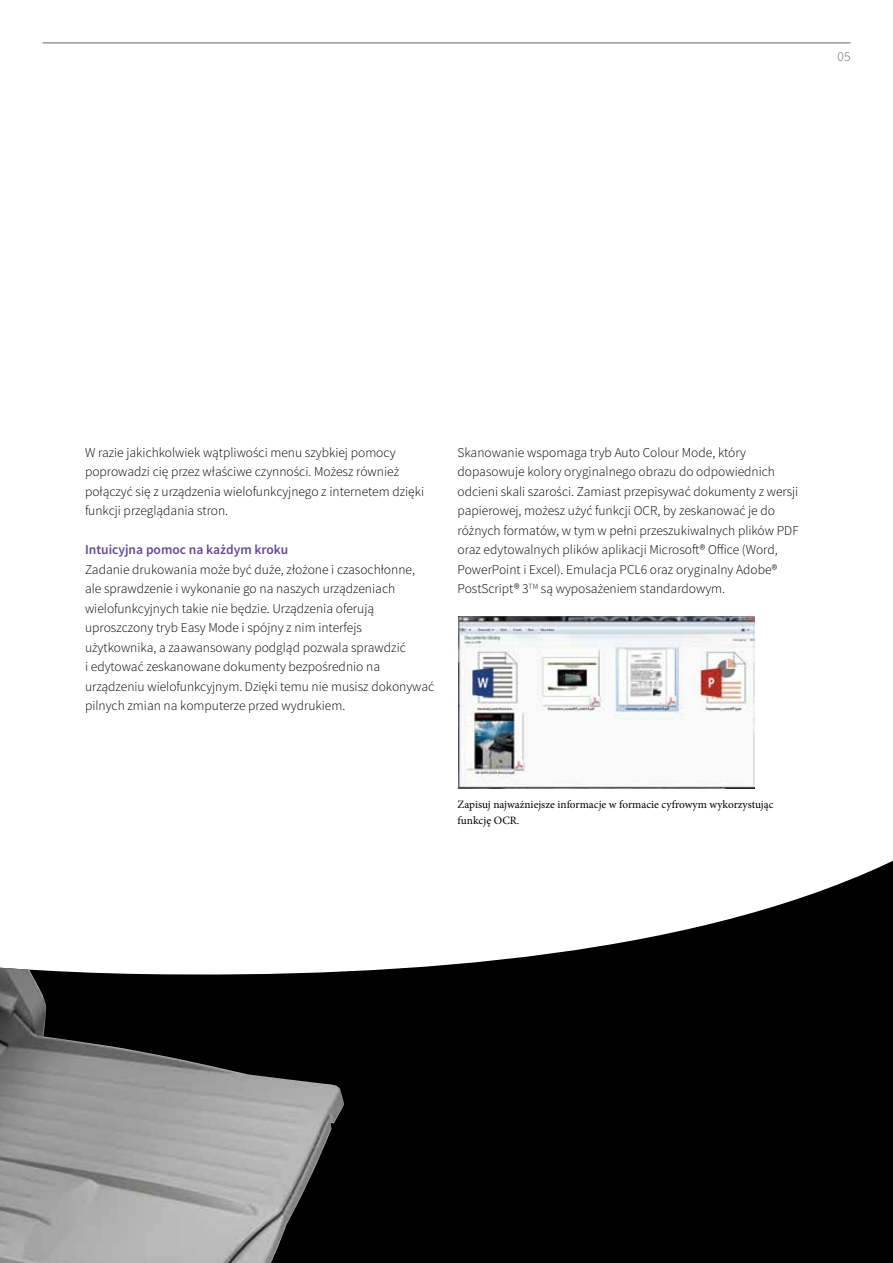
<style>
.page{position:relative;width:893px;height:1263px;background:#fff}
.page>*{position:absolute;margin:0;border:0;box-sizing:border-box;transform-origin:0 0}
.t1{font:300 13.5px/19.5px "Source Sans Pro";color:#000}
.t2{font:600 13.5px "Source Sans Pro";color:#62489d}
.t3{font:300 13.5px "Source Sans Pro";color:#636466}
.t4{font:11.25px/15.8px "Minion Pro";color:#000}
</style>
<div class="page">
<hr style="left:43px;top:43px;width:807px;height:1px;background:#636466">
<img style="left:459px;top:617px;width:296px;height:172px">
<svg style="left:0;top:860px;width:893px;height:403px;fill:#000"></svg>
<img style="left:0;top:968px;width:344px;height:295px">
<p class="t3" style="left:837px;top:48px;width:14px">05</p>
<p class="t1" style="left:85px;top:442px;width:341px">W razie jakichkolwiek wątpliwości menu szybkiej pomocy poprowadzi cię przez właściwe czynności. Możesz również połączyć się z urządzenia wielofunkcyjnego z internetem dzięki funkcji przeglądania stron.</p>
<p class="t2" style="left:85px;top:541px;width:205px">Intuicyjna pomoc na każdym kroku</p>
<p class="t1" style="left:85px;top:559px;width:351px">Zadanie drukowania może być duże, złożone i czasochłonne, ale sprawdzenie i wykonanie go na naszych urządzeniach wielofunkcyjnych takie nie będzie. Urządzenia oferują uproszczony tryb Easy Mode i spójny z nim interfejs użytkownika, a zaawansowany podgląd pozwala sprawdzić<br>i edytować zeskanowane dokumenty bezpośrednio na urządzeniu wielofunkcyjnym. Dzięki temu nie musisz dokonywać pilnych zmian na komputerze przed wydrukiem.</p>
<p class="t1" style="left:458px;top:442px;width:343px">Skanowanie wspomaga tryb Auto Colour Mode, który dopasowuje kolory oryginalnego obrazu do odpowiednich odcieni skali szarości. Zamiast przepisywać dokumenty z wersji papierowej, możesz użyć funkcji OCR, by zeskanować je do różnych formatów, w tym w pełni przeszukiwalnych plików PDF oraz edytowalnych plików aplikacji Microsoft® Office (Word, PowerPoint i Excel). Emulacja PCL6 oraz oryginalny Adobe® PostScript® 3<sup>TM</sup> są wyposażeniem standardowym.</p>
<p class="t4" style="left:458px;top:797px;width:317px">Zapisuj najważniejsze informacje w formacie cyfrowym wykorzystując funkcję OCR.</p>
</div>
